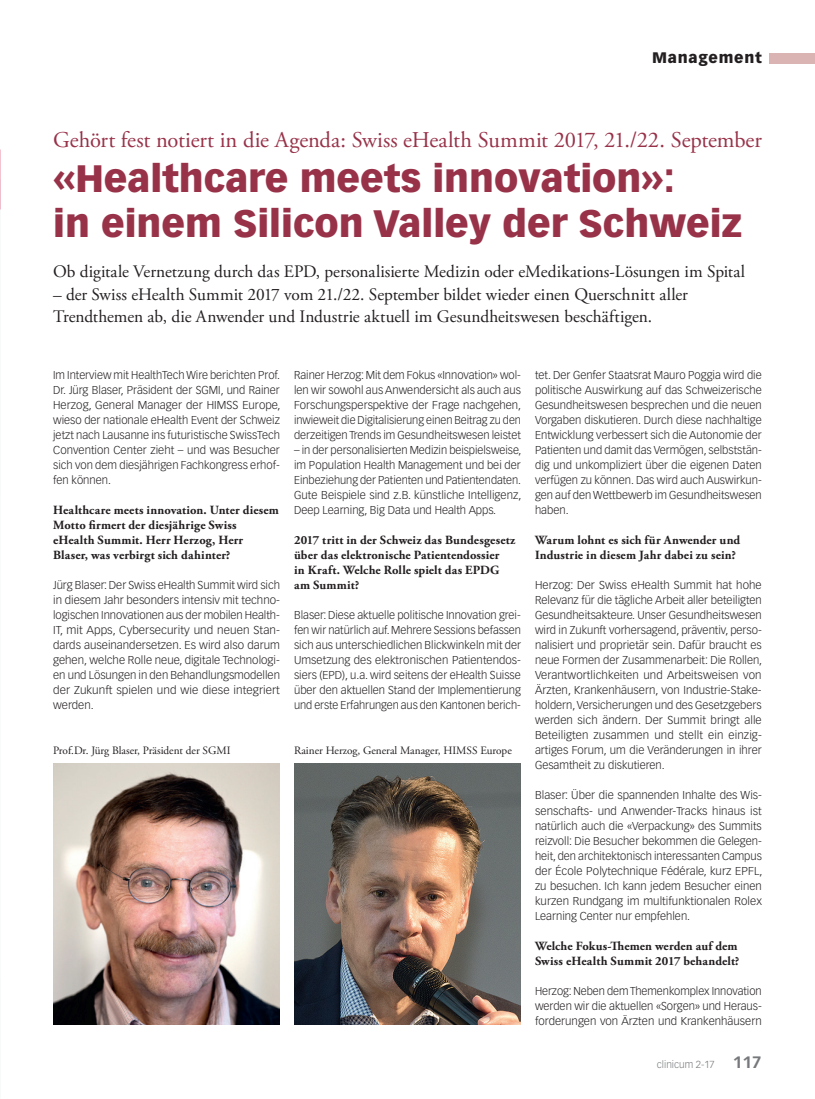
<style>
.page{position:relative;width:815px;height:1099px;background:#fff}
.page>*{position:absolute;margin:0;border:0;box-sizing:border-box;transform-origin:0 0}
.t1{font:900 37.5px/45px "Vectora LT Std";color:#983249}
.t2{font:22.5px "Adobe Garamond Pro";letter-spacing:-.005em;color:#983249}
.t3{font:17.5px/22.5px "Adobe Garamond Pro";color:#231f20}
.t4{font:900 15px "Vectora LT Std";letter-spacing:.05em;color:#231f20}
.t5{font:700 12.5px/15px "Adobe Garamond Pro";letter-spacing:.01em;color:#231f20}
.t6{font:300 11.25px/15px "Vectora LT Std";color:#231f20;text-align:justify}
.t7{font:11.25px "Adobe Garamond Pro";color:#231f20}
.t8{font:300 10px "Vectora LT Std";color:#76787b}
.s1{font-weight:700;font-size:16.25px}
</style>
<div class="page">
<div style="left:770px;top:53px;width:45px;height:10px;background:#d9b4b3"></div>
<img style="left:53px;top:763px;width:227px;height:261px">
<img style="left:294px;top:763px;width:227px;height:261px">
<h3 class="t4" style="left:652px;top:49px;width:111px">Management</h3>
<h2 class="t2" style="left:53px;top:126px;width:710px">Gehört fest notiert in die Agenda: Swiss eHealth Summit 2017, 21./22. September</h2>
<h1 class="t1" style="left:53px;top:155px;width:691px">«Healthcare meets innovation»:<br>in einem Silicon Valley der Schweiz</h1>
<h3 class="t3" style="left:53px;top:261px;width:693px">Ob digitale Vernetzung durch das EPD, personalisierte Medizin oder eMedikations-Lösungen im Spital</h3>
<h3 class="t3" style="left:53px;top:283px;width:636px">– der Swiss eHealth Summit 2017 vom 21./22. September bildet wieder einen Querschnitt aller<br>Trendthemen ab, die Anwender und Industrie aktuell im Gesundheitswesen beschäftigen.</h3>
<p class="t6" style="left:53px;top:368px;width:229px">Im Interview mit HealthTech Wire berichten Prof.<br>Dr. Jürg Blaser, Präsident der SGMI, und Rainer Herzog, General Manager der HIMSS Europe, wieso der nationale eHealth Event der Schweiz jetzt nach Lausanne ins futuristische SwissTech Convention Center zieht – und was Besucher sich von dem diesjährigen Fachkongress erhof&shy;fen können.</p>
<p class="t5" style="left:53px;top:503px;width:227px">Healthcare meets innovation. Unter diesem Motto firmert der diesjährige Swiss eHealth Summit. Herr Herzog, Herr Blaser, was verbirgt sich dahinter?</p>
<p class="t6" style="left:53px;top:578px;width:228px">Jürg Blaser: Der Swiss eHealth Summit wird sich in diesem Jahr besonders intensiv mit techno&shy;logischen Innovationen aus der mobilen Health-IT, mit Apps, Cybersecurity und neuen Stan&shy;dards auseinandersetzen. Es wird also darum gehen, welche Rolle neue, digitale Technologi&shy;en und Lösungen in den Behandlungsmodellen der Zukunft spielen und wie diese integriert werden.</p>
<p class="t6" style="left:294px;top:368px;width:229px">Rainer Herzog: Mit dem Fokus «Innovation» wol&shy;len wir sowohl aus Anwendersicht als auch aus Forschungsperspektive der Frage nachgehen, inwieweit die Digitalisierung einen Beitrag zu den derzeitigen Trends im Gesundheitswesen leistet</p>
<p class="t6" style="left:294px;top:443px;width:229px">– in der personalisierten Medizin beispielsweise, im Population Health Management und bei der Einbeziehung der Patienten und Patientendaten.<br>Gute Beispiele sind z.B. künstliche Intelligenz, Deep Learning, Big Data und Health Apps.</p>
<p class="t5" style="left:294px;top:533px;width:223px">2017 tritt in der Schweiz das Bundesgesetz über das elektronische Patientendossier<br>in Kraft. Welche Rolle spielt das EPDG am Summit?</p>
<p class="t6" style="left:294px;top:608px;width:228px">Blaser: Diese aktuelle politische Innovation grei&shy;fen wir natürlich auf. Mehrere Sessions befassen sich aus unterschiedlichen Blickwinkeln mit der Umsetzung des elektronischen Patientendos&shy;siers (EPD), u.a. wird seitens der eHealth Suisse über den aktuellen Stand der Implementierung und erste Erfahrungen aus den Kantonen berich-</p>
<p class="t7" style="left:53px;top:744px;width:179px">Prof.Dr. Jürg Blaser, Präsident der SGMI</p>
<p class="t7" style="left:294px;top:744px;width:219px">Rainer Herzog, General Manager, HIMSS Europe</p>
<p class="t6" style="left:535px;top:368px;width:228px">tet. Der Genfer Staatsrat Mauro Poggia wird die politische Auswirkung auf das Schweizerische Gesundheitswesen besprechen und die neuen Vorgaben diskutieren. Durch diese nachhaltige Entwicklung verbessert sich die Autonomie der Patienten und damit das Vermögen, selbststän&shy;dig und unkompliziert über die eigenen Daten verfügen zu können. Das wird auch Auswirkun&shy;gen auf den Wettbewerb im Gesundheitswesen haben.</p>
<p class="t5" style="left:535px;top:533px;width:207px">Warum lohnt es sich für Anwender und<br>Industrie in diesem Jahr dabei zu sein?</p>
<p class="t6" style="left:535px;top:578px;width:229px">Herzog: Der Swiss eHealth Summit hat hohe Relevanz für die tägliche Arbeit aller beteiligten Gesundheitsakteure. Unser Gesundheitswesen wird in Zukunft vorhersagend, präventiv, perso&shy;nalisiert und proprietär sein. Dafür braucht es neue Formen der Zusammenarbeit: Die Rollen, Verantwortlichkeiten und Arbeitsweisen von Ärzten, Krankenhäusern, von Industrie-Stake&shy;holdern, Versicherungen und des Gesetzgebers werden sich ändern. Der Summit bringt alle Beteiligten zusammen und stellt ein einzig&shy;artiges Forum, um die Veränderungen in ihrer Gesamtheit zu diskutieren.</p>
<p class="t6" style="left:535px;top:788px;width:229px">Blaser: Über die spannenden Inhalte des Wis&shy;senschafts- und Anwender-Tracks hinaus ist natürlich auch die «Verpackung» des Summits reizvoll: Die Besucher bekommen die Gelegen&shy;heit, den architektonisch interessanten Campus der École Polytechnique Fédérale, kurz EPFL, zu besuchen. Ich kann jedem Besucher einen kurzen Rundgang im multifunktionalen Rolex Learning Center nur empfehlen.</p>
<p class="t5" style="left:535px;top:938px;width:206px">Welche Fokus-Themen werden auf dem<br>Swiss eHealth Summit 2017 behandelt?</p>
<p class="t6" style="left:535px;top:983px;width:228px">Herzog: Neben dem Themenkomplex Innovation werden wir die aktuellen «Sorgen» und Heraus&shy;forderungen von Ärzten und Krankenhäusern</p>
<p class="t8" style="left:657px;top:1058px;width:106px">clinicum 2-17 <span class="s1">117</span></p>
</div>
